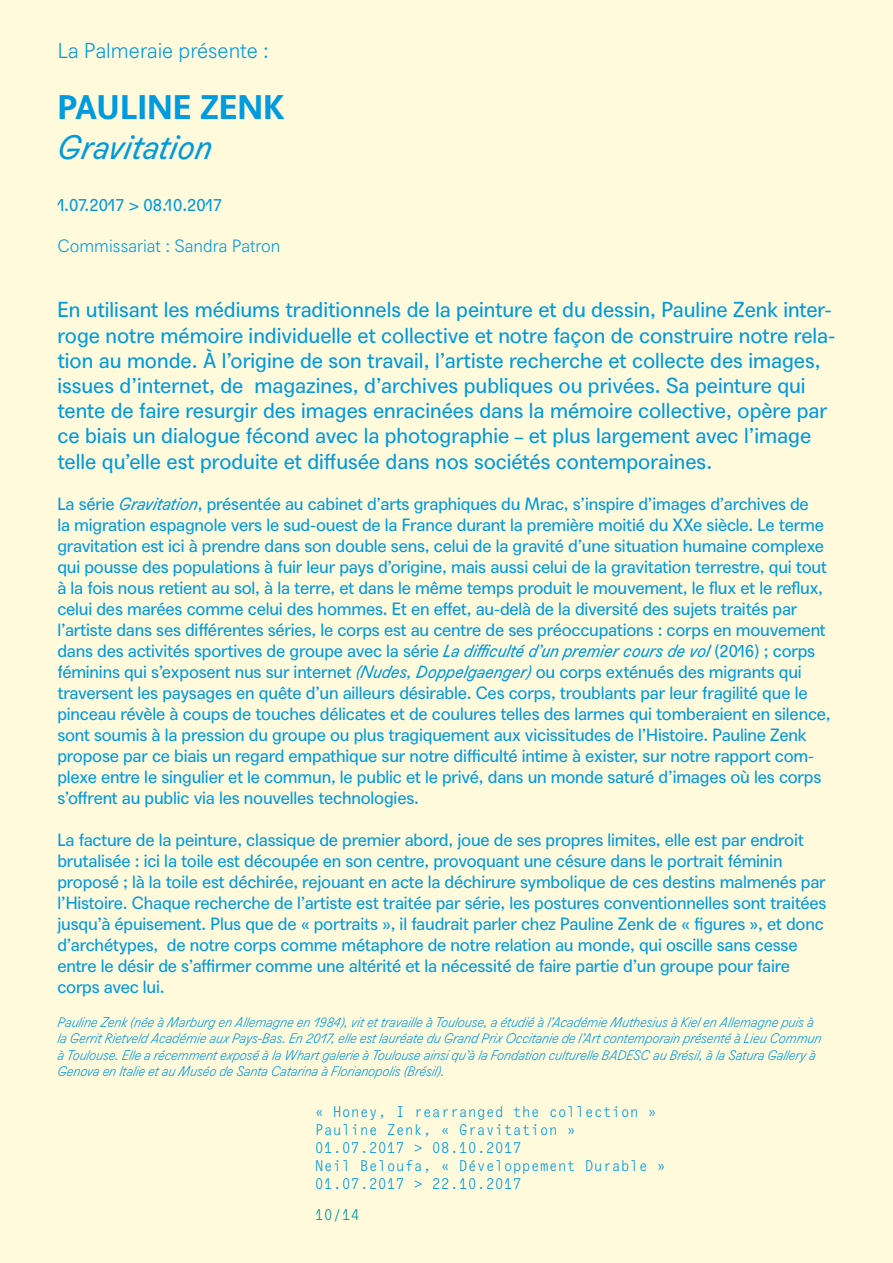
<style>
.page{position:relative;width:893px;height:1263px;background:#fffadc}
.page>*{position:absolute;margin:0;border:0;box-sizing:border-box;transform-origin:0 0}
.t1{font:700 33px "Agipo";color:#009bde}
.t2{font:italic 33px "Agipo";color:#009bde}
.t3{font:21px/25.2px "Agipo";color:#009bde}
.t4{font:300 21px "Agipo";color:#009bde}
.t5{font:17.25px/21px "Agipo";letter-spacing:-.01em;color:#009bde}
.t6{font:300 17.25px "Agipo";color:#009bde}
.t7{font:15px/18px "Agipo Mono";color:#009bde}
.t8{font:15px "Agipo Mono";color:#00929e}
.t9{font:italic 300 13.5px/16.2px "Agipo";letter-spacing:-.01em;color:#009bde}
.s1{font-size:17.25px}
.s2{font-style:italic}
</style>
<div class="page">
<p class="t4" style="left:57px;top:34px;width:213px">La Palmeraie présente :</p>
<h1 class="t1" style="left:57px;top:81px;width:229px">PAULINE ZENK</h1>
<h1 class="t2" style="left:57px;top:122px;width:156px">Gravitation</h1>
<p class="t5" style="left:57px;top:193px;width:166px">1.07.2017 &gt; 08.10.2017</p>
<p class="t6" style="left:57px;top:232px;width:225px">Commissariat : Sandra Patron</p>
<p class="t3" style="left:57px;top:295px;width:780px">En utilisant les médiums traditionnels de la peinture et du dessin, Pauline Zenk inter&shy;roge notre mémoire individuelle et collective et notre façon de construire notre rela&shy;tion au monde. À l’origine de son travail, l’artiste recherche et collecte des images, issues d’internet, de magazines, d’archives publiques ou privées. Sa peinture qui tente de faire resurgir des images enracinées dans la mémoire collective, opère par ce biais un dialogue fécond avec la photographie <span class="s1">–</span> et plus largement avec l’image telle qu’elle est produite et diffusée dans nos sociétés contemporaines.</p>
<p class="t5" style="left:57px;top:492px;width:775px">La série <span class="s2">Gravitation</span>, présentée au cabinet d’arts graphiques du Mrac, s’inspire d’images d’archives de<br>la migration espagnole vers le sud-ouest de la France durant la première moitié du XXe siècle. Le terme gravitation est ici à prendre dans son double sens, celui de la gravité d’une situation humaine complexe qui pousse des populations à fuir leur pays d’origine, mais aussi celui de la gravitation terrestre, qui tout à la fois nous retient au sol, à la terre, et dans le même temps produit le mouvement, le flux et le reflux, celui des marées comme celui des hommes. Et en effet, au-delà de la diversité des sujets traités par l’artiste dans ses différentes séries, le corps est au centre de ses préoccupations : corps en mouvement dans des activités sportives de groupe avec la série <span class="s2">La difficulté d’un premier cours de vol</span> (2016) ; corps féminins qui s’exposent nus sur internet <span class="s2">(Nudes, Doppelgaenger)</span> ou corps exténués des migrants qui traversent les paysages en quête d’un ailleurs désirable. Ces corps, troublants par leur fragilité que le pinceau révèle à coups de touches délicates et de coulures telles des larmes qui tomberaient en silence, sont soumis à la pression du groupe ou plus tragiquement aux vicissitudes de l’Histoire. Pauline Zenk propose par ce biais un regard empathique sur notre difficulté intime à exister, sur notre rapport com&shy;plexe entre le singulier et le commun, le public et le privé, dans un monde saturé d’images où les corps s’offrent au public via les nouvelles technologies.</p>
<p class="t5" style="left:57px;top:828px;width:771px">La facture de la peinture, classique de premier abord, joue de ses propres limites, elle est par endroit brutalisée : ici la toile est découpée en son centre, provoquant une césure dans le portrait féminin proposé ; là la toile est déchirée, rejouant en acte la déchirure symbolique de ces destins malmenés par l’Histoire. Chaque recherche de l’artiste est traitée par série, les postures conventionnelles sont traitées jusqu’à épuisement. Plus que de « portraits », il faudrait parler chez Pauline Zenk de « figures », et donc d’archétypes, de notre corps comme métaphore de notre relation au monde, qui oscille sans cesse entre le désir de s’affirmer comme une altérité et la nécessité de faire partie d’un groupe pour faire corps avec lui.</p>
<p class="t9" style="left:57px;top:1013px;width:766px">Pauline Zenk (née à Marburg en Allemagne en 1984), vit et travaille à Toulouse, a étudié à l’Académie Muthesius à Kiel en Allemagne puis à la Gerrit Rietveld Académie aux Pays-Bas. En 2017, elle est lauréate du Grand Prix Occitanie de l’Art contemporain présenté à Lieu Commun à Toulouse. Elle a récemment exposé à la Whart galerie à Toulouse ainsi qu’à la Fondation culturelle BADESC au Brésil, à la Satura Gallery à Genova en Italie et au Muséo de Santa Catarina à Florianopolis (Brésil).</p>
<p class="t7" style="left:315px;top:1101px;width:353px">« Honey, I rearranged the collection »<br>Pauline Zenk, « Gravitation »<br>01.07.2017 &gt; 08.10.2017<br>Neil Beloufa, « Développement Durable »<br>01.07.2017 &gt; 22.10.2017</p>
<p class="t8" style="left:315px;top:1204px;width:46px">10/14</p>
</div>
